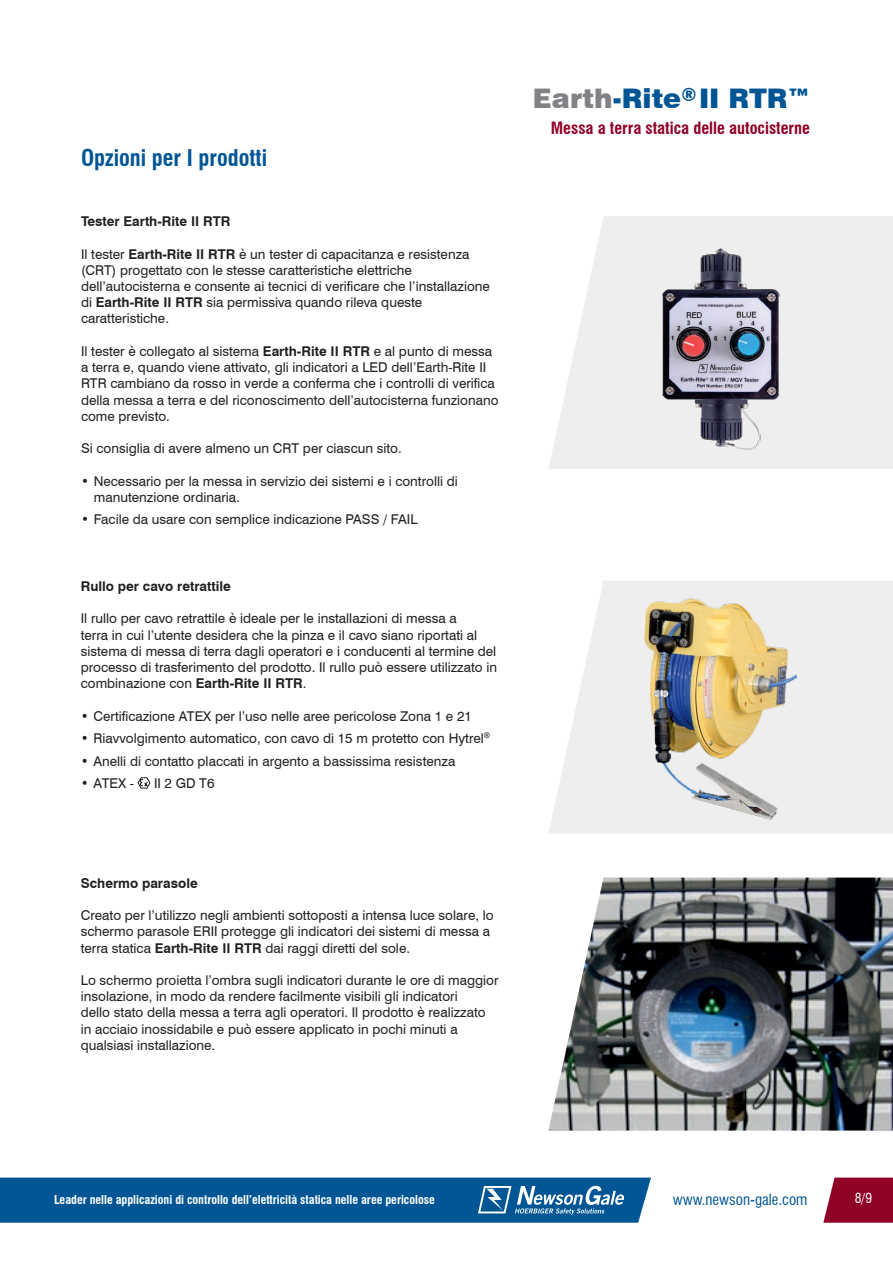
<style>
.page{position:relative;width:893px;height:1263px;background:#fff}
.page>*{position:absolute;margin:0;border:0;box-sizing:border-box;transform-origin:0 0}
.t1{font:900 27px "Swiss 721 BT";color:#005595}
.t2{font:700 condensed 22.5px "Swiss 721 BT";color:#005595}
.t3{font:900 18px "Swiss 721 BT";color:#005595}
.t4{font:700 condensed 16.5px "Swiss 721 BT";color:#900126}
.t5{font:condensed 15px "Swiss 721 BT";color:#005595}
.t6{font:13.5px/16.2px "Swiss 721 BT";color:#231f20}
.t7{font:700 13.5px "Swiss 721 BT";color:#231f20}
.t8{font:condensed 13.5px "Swiss 721 BT";color:#fff}
.t9{font:700 condensed 12px "Swiss 721 BT";color:#fff}
.s1{font-weight:700}
.s2{font-family:"Source Han Sans CN"}
.s3{color:#808285}
</style>
<div class="page">
<svg style="left:823px;top:1177px;width:70px;height:46px;background:#9b1b3c"></svg>
<svg style="left:0;top:1177px;width:651px;height:46px;background:#11609c"></svg>
<svg style="left:137px;top:777px;width:14px;height:12px"></svg>
<svg style="left:549px;top:581px;width:344px;height:252px;background:#f0f0f1"></svg>
<img style="left:645px;top:598px;width:151px;height:235px">
<img style="left:548px;top:878px;width:345px;height:252px">
<svg style="left:549px;top:216px;width:344px;height:253px;fill:#eeeeef"></svg>
<img style="left:641px;top:223px;width:160px;height:239px">
<p class="t2" style="left:81px;top:144px;width:188px">Opzioni per I prodotti</p>
<p class="t7" style="left:81px;top:212px;width:151px">Tester Earth-Rite II RTR</p>
<p class="t6" style="left:81px;top:245px;width:410px">Il tester <span class="s1">Earth-Rite II RTR</span> è un tester di capacitanza e resistenza (CRT) progettato con le stesse caratteristiche elettriche dell’autocisterna e consente ai tecnici di verificare che l’installazione di <span class="s1">Earth-Rite II RTR</span> sia permissiva quando rileva queste caratteristiche.</p>
<p class="t6" style="left:81px;top:342px;width:419px">Il tester è collegato al sistema <span class="s1">Earth-Rite II RTR</span> e al punto di messa a terra e, quando viene attivato, gli indicatori a LED dell’Earth-Rite II RTR cambiano da rosso in verde a conferma che i controlli di verifica della messa a terra e del riconoscimento dell’autocisterna funzionano come previsto.</p>
<p class="t6" style="left:81px;top:440px;width:322px">Si consiglia di avere almeno un CRT per ciascun sito.</p>
<p class="t6" style="left:94px;top:472px;width:366px;text-indent:-13px">• Necessario per la messa in servizio dei sistemi e i controlli di manutenzione ordinaria.</p>
<p class="t6" style="left:81px;top:511px;width:338px">• Facile da usare con semplice indicazione PASS / FAIL</p>
<p class="t7" style="left:81px;top:577px;width:151px">Rullo per cavo retrattile</p>
<p class="t6" style="left:81px;top:610px;width:418px">Il rullo per cavo retrattile è ideale per le installazioni di messa a<br>terra in cui l’utente desidera che la pinza e il cavo siano riportati al sistema di messa di terra dagli operatori e i conducenti al termine del processo di trasferimento del prodotto. Il rullo può essere utilizzato in combinazione con <span class="s1">Earth-Rite II RTR</span>.</p>
<p class="t6" style="left:81px;top:707px;width:392px">• Certificazione ATEX per l’uso nelle aree pericolose Zona 1 e 21</p>
<p class="t6" style="left:81px;top:730px;width:411px">• Riavvolgimento automatico, con cavo di 15 m protetto con Hytrel<span class="s2">®</span></p>
<p class="t6" style="left:81px;top:752px;width:376px">• Anelli di contatto placcati in argento a bassissima resistenza</p>
<p class="t6" style="left:81px;top:775px;width:55px">• ATEX -</p>
<p class="t6" style="left:154px;top:775px;width:62px">II 2 GD T6</p>
<p class="t7" style="left:81px;top:874px;width:118px">Schermo parasole</p>
<p class="t6" style="left:81px;top:907px;width:414px">Creato per l’utilizzo negli ambienti sottoposti a intensa luce solare, lo schermo parasole ERII protegge gli indicatori dei sistemi di messa a terra statica <span class="s1">Earth-Rite II RTR</span> dai raggi diretti del sole.</p>
<p class="t6" style="left:81px;top:972px;width:419px">Lo schermo proietta l’ombra sugli indicatori durante le ore di maggior insolazione, in modo da rendere facilmente visibili gli indicatori<br>dello stato della messa a terra agli operatori. Il prodotto è realizzato in acciaio inossidabile e può essere applicato in pochi minuti a qualsiasi installazione.</p>
<p class="t3" style="left:681px;top:84px;width:16px">®</p>
<p class="t4" style="left:551px;top:118px;width:261px">Messa a terra statica delle autocisterne</p>
<p class="t1" style="left:533px;top:82px;width:279px"><span class="s3">Earth</span>-Rite II RTR™</p>
<p class="t9" style="left:54px;top:1192px;width:382px">Leader nelle applicazioni di controllo dell’elettricità statica nelle aree pericolose</p>
<p class="t5" style="left:673px;top:1190px;width:136px">www.newson-gale.com</p>
<p class="t8" style="left:855px;top:1190px;width:19px">8/9</p>
</div>
